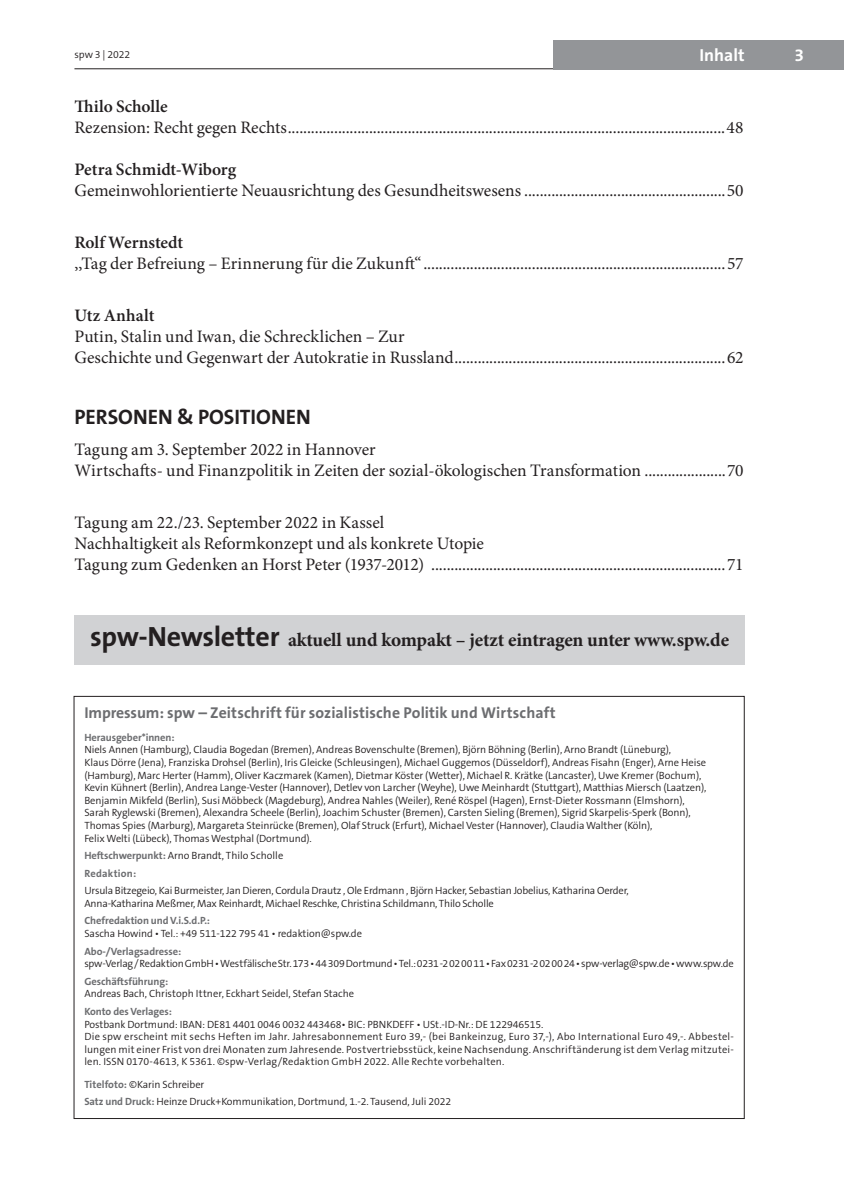
<style>
.page{position:relative;width:844px;height:1181px;background:#fff}
.page>*{position:absolute;margin:0;border:0;box-sizing:border-box;transform-origin:0 0}
.t1{font:700 21px "The Sans B7";color:#231f20}
.t2{font:700 19.25px "Minion Pro";letter-spacing:-.01em;color:#231f20}
.t3{font:17.5px/21px "Minion Pro";letter-spacing:-.005em;color:#231f20}
.t4{font:600 17.5px "Minion Pro";color:#231f20}
.t5{font:700 17.5px "The Sans B7";color:#fff}
.t6{font:700 15.75px "The Sans B7";letter-spacing:.005em;color:#6c6d70}
.t7{font:300 10.5px/12.6px "The Sans B4";letter-spacing:-.005em;color:#231f20}
.t8{font:700 10.5px "The Sans B7";letter-spacing:-.005em;color:#6c6d70}
.s1{font-family:"The Sans B7";font-size:28px}
.s2{font-family:"The Sans B7";font-weight:700;color:#6c6d70}
</style>
<div class="page">
<hr style="left:74px;top:68px;width:654px;height:1px;background:#231f20">
<div style="left:553px;top:40px;width:290px;height:29px;background:#939598"></div>
<div style="left:74px;top:615px;width:670px;height:50px;background:#d1d2d4"></div>
<p class="t7" style="left:74px;top:49px;width:57px">spw 3 | 2022</p>
<h3 class="t5" style="left:699px;top:46px;width:47px">Inhalt</h3>
<h3 class="t5" style="left:794px;top:46px;width:11px">3</h3>
<h3 class="t4" style="left:74px;top:94px;width:95px">Thilo Scholle</h3>
<h3 class="t3" style="left:74px;top:117px;width:670px">Rezension: Recht gegen Rechts.................................................................................................................48</h3>
<h3 class="t4" style="left:74px;top:157px;width:163px">Petra Schmidt-Wiborg</h3>
<h3 class="t3" style="left:74px;top:180px;width:670px">Gemeinwohlorientierte Neuausrichtung des Gesundheitswesens ....................................................50</h3>
<h3 class="t4" style="left:74px;top:230px;width:110px">Rolf Wernstedt</h3>
<h3 class="t3" style="left:74px;top:253px;width:670px">,,Tag der Befreiung – Erinnerung für die Zukunft“..............................................................................57</h3>
<h3 class="t4" style="left:74px;top:303px;width:81px">Utz Anhalt</h3>
<h3 class="t3" style="left:74px;top:326px;width:670px">Putin, Stalin und Iwan, die Schrecklichen – Zur<br>Geschichte und Gegenwart der Autokratie in Russland......................................................................62</h3>
<h1 class="t1" style="left:74px;top:406px;width:238px">Personen &amp; Positionen</h1>
<h3 class="t3" style="left:74px;top:439px;width:670px">Tagung am 3. September 2022 in Hannover<br>Wirtschafts- und Finanzpolitik in Zeiten der sozial-ökologischen Transformation .....................70</h3>
<p class="t3" style="left:74px;top:512px;width:670px">Tagung am 22./23. September 2022 in Kassel<br>Nachhaltigkeit als Reformkonzept und als konkrete Utopie<br>Tagung zum Gedenken an Horst Peter (1937-2012) ............................................................................71</p>
<h2 class="t2" style="left:90px;top:626px;width:640px"><span class="s1">spw-Newsletter</span> aktuell und kompakt – jetzt eintragen unter www.spw.de</h2>
<h3 class="t6" style="left:84px;top:704px;width:473px">Impressum: spw – Zeitschrift für sozialistische Politik und Wirtschaft</h3>
<p class="t8" style="left:84px;top:731px;width:92px">Herausgeber*innen:</p>
<p class="t7" style="left:84px;top:744px;width:623px">Niels Annen (Hamburg), Claudia Bogedan (Bremen), Andreas Bovenschulte (Bremen), Björn Böhning (Berlin), Arno Brandt (Lüneburg),<br>Klaus Dörre (Jena), Franziska Drohsel (Berlin), Iris Gleicke (Schleusingen), Michael Guggemos (Düsseldorf), Andreas Fisahn (Enger), Arne Heise (Hamburg), Marc Herter (Hamm), Oliver Kaczmarek (Kamen), Dietmar Köster (Wetter), Michael R. Krätke (Lancaster), Uwe Kremer (Bochum), Kevin Kühnert (Berlin), Andrea Lange-Vester (Hannover), Detlev von Larcher (Weyhe), Uwe Meinhardt (Stuttgart), Matthias Miersch (Laatzen), Benjamin Mikfeld (Berlin), Susi Möbbeck (Magdeburg), Andrea Nahles (Weiler), René Röspel (Hagen), Ernst-Dieter Rossmann (Elmshorn), Sarah Ryglewski (Bremen), Alexandra Scheele (Berlin), Joachim Schuster (Bremen), Carsten Sieling (Bremen), Sigrid Skarpelis-Sperk (Bonn), Thomas Spies (Marburg), Margareta Steinrücke (Bremen), Olaf Struck (Erfurt), Michael Vester (Hannover), Claudia Walther (Köln),<br>Felix Welti (Lübeck), Thomas Westphal (Dortmund).</p>
<p class="t7" style="left:84px;top:849px;width:200px"><span class="s2">Heftschwerpunkt:</span> Arno Brandt, Thilo Scholle</p>
<p class="t8" style="left:84px;top:867px;width:53px">Redaktion:</p>
<p class="t7" style="left:84px;top:885px;width:545px">Ursula Bitzegeio, Kai Burmeister, Jan Dieren, Cordula Drautz , Ole Erdmann , Björn Hacker, Sebastian Jobelius, Katharina Oerder,<br>Anna-Katharina Meßmer, Max Reinhardt, Michael Reschke, Christina Schildmann, Thilo Scholle</p>
<p class="t8" style="left:84px;top:915px;width:127px">Chefredaktion und V.i.S.d.P.:</p>
<p class="t7" style="left:84px;top:927px;width:279px">Sascha Howind • Tel.: +49 511-122 795 41 • redaktion@spw.de</p>
<p class="t8" style="left:84px;top:945px;width:98px">Abo-/Verlagsadresse:</p>
<p class="t7" style="left:84px;top:957px;width:651px">spw-Verlag / Redaktion GmbH • Westfälische Str. 173 • 44 309 Dortmund • Tel.: 0231 -2 02 00 11 • Fax 0231 -2 02 00 24 • spw-verlag@spw.de • www.spw.de</p>
<p class="t8" style="left:84px;top:975px;width:85px">Geschäftsführung:</p>
<p class="t7" style="left:84px;top:988px;width:271px">Andreas Bach, Christoph Ittner, Eckhart Seidel, Stefan Stache</p>
<p class="t8" style="left:84px;top:1006px;width:89px">Konto des Verlages:</p>
<p class="t7" style="left:84px;top:1018px;width:650px">Postbank Dortmund: IBAN: DE81 4401 0046 0032 443468• BIC: PBNKDEFF • USt.-ID-Nr.: DE 122946515.<br>Die spw erscheint mit sechs Heften im Jahr. Jahresabonnement Euro 39,- (bei Bankeinzug, Euro 37,-), Abo International Euro 49,-. Abbestel&shy;lungen mit einer Frist von drei Monaten zum Jahresende. Postvertriebsstück, keine Nachsendung. Anschriftänderung ist dem Verlag mitzutei&shy;len. ISSN 0170-4613, K 5361. ©spw-Verlag/Redaktion GmbH 2022. Alle Rechte vorbehalten.</p>
<p class="t7" style="left:84px;top:1076px;width:368px;line-height:17.5px"><span class="s2">Titelfoto:</span> ©Karin Schreiber<br><span class="s2">Satz und Druck:</span> Heinze Druck+Kommunikation, Dortmund, 1.-2. Tausend, Juli 2022</p>
</div>
